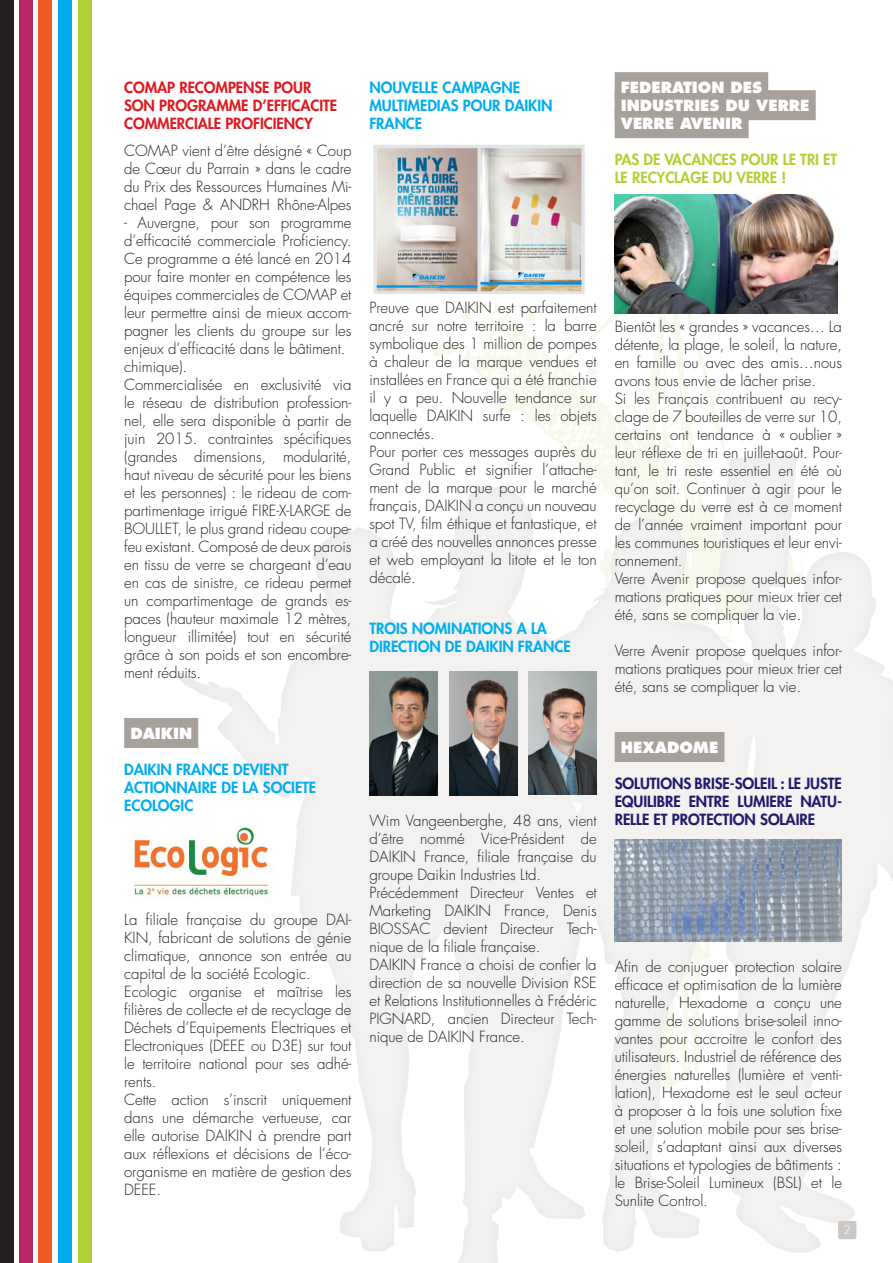
<style>
.page{position:relative;width:893px;height:1263px;background:#fff}
.page>*{position:absolute;margin:0;border:0;box-sizing:border-box;transform-origin:0 0}
.t1{font:300 15px/18px "Futura Std";letter-spacing:-.005em;color:#231f20;text-align:justify}
.titre_news{font:800 15px/18px "Futura Std";letter-spacing:-.005em;color:#00aeef}
.t2{font:800 15px/18px "Futura Std";letter-spacing:-.005em;color:#1f1a6d;text-align:justify}
.titre_news-2{font:800 15px/18px "Futura Std";letter-spacing:-.005em;color:#e01921}
.titre_news-3{font:800 15px "Futura Std";letter-spacing:-.005em;color:#fff}
.titre_news-4{font:800 15px/18px "Futura Std";letter-spacing:-.005em;color:#b0d136}
.t3{font:300 12px "Futura Std";color:#fff}
</style>
<div class="page">
<svg style="left:433px;top:251px;width:294px;height:204px"></svg>
<div style="left:175px;top:455px;width:718px;height:808px;background:#231f20;opacity:.3"></div>
<div style="left:0;top:0;width:14px;height:1263px;background:#231f20"></div>
<div style="left:19px;top:0;width:14px;height:1263px;background:#ba2767"></div>
<div style="left:39px;top:0;width:13px;height:1263px;background:#f25924"></div>
<div style="left:58px;top:0;width:14px;height:1263px;background:#00aeef"></div>
<div style="left:78px;top:0;width:13px;height:1263px;background:#b0d136"></div>
<div style="left:838px;top:1221px;width:18px;height:18px;background:#cec8c5;border-radius:2px"></div>
<div style="left:124px;top:718px;width:74px;height:30px;background:#a7a19b"></div>
<img style="left:133px;top:825px;width:214px;height:75px">
<img style="left:373px;top:145px;width:223px;height:156px">
<img style="left:369px;top:672px;width:68px;height:124px">
<img style="left:449px;top:672px;width:68px;height:124px">
<img style="left:529px;top:672px;width:68px;height:123px">
<div style="left:615px;top:72px;width:153px;height:30px;background:#a7a19b"></div>
<div style="left:615px;top:90px;width:201px;height:30px;background:#a7a19b"></div>
<div style="left:615px;top:108px;width:134px;height:30px;background:#a7a19b"></div>
<div style="left:615px;top:732px;width:109px;height:30px;background:#a7a19b"></div>
<img style="left:615px;top:195px;width:222px;height:119px">
<img style="left:615px;top:839px;width:227px;height:103px">
<p class="titre_news-2" style="left:124px;top:79px;width:215px">COMAP RECOMPENSE POUR<br>SON PROGRAMME D’EFFICACITE<br>COMMERCIALE PROFICIENCY</p>
<p class="t1" style="left:124px;top:142px;width:229px">COMAP vient d’être désigné « Coup de Cœur du Parrain » dans le cadre du Prix des Ressources Humaines Mi&shy;chael Page &amp; ANDRH Rhône-Alpes</p>
<p class="t1" style="left:124px;top:214px;width:229px">- Auvergne, pour son programme d’efficacité commerciale Proficiency.<br>Ce programme a été lancé en 2014 pour faire monter en compétence les équipes commerciales de COMAP et leur permettre ainsi de mieux accom&shy;pagner les clients du groupe sur les enjeux d’efficacité dans le bâtiment.</p>
<p class="t1" style="left:124px;top:358px;width:65px">chimique).</p>
<p class="t1" style="left:124px;top:376px;width:229px">Commercialisée en exclusivité via le réseau de distribution profession&shy;nel, elle sera disponible à partir de juin 2015. contraintes spécifiques (grandes dimensions, modularité, haut niveau de sécurité pour les biens et les personnes) : le rideau de com&shy;partimentage irrigué FIRE-X-LARGE de BOULLET, le plus grand rideau coupe&shy;feu existant. Composé de deux parois en tissu de verre se chargeant d’eau en cas de sinistre, ce rideau permet un compartimentage de grands es&shy;paces (hauteur maximale 12 mètres, longueur illimitée) tout en sécurité grâce à son poids et son encombre&shy;ment réduits.</p>
<p class="titre_news" style="left:369px;top:79px;width:185px">NOUVELLE CAMPAGNE<br>MULTIMEDIAS POUR DAIKIN<br>FRANCE</p>
<p class="t1" style="left:369px;top:299px;width:229px">Preuve que DAIKIN est parfaitement ancré sur notre territoire : la barre symbolique des 1 million de pompes à chaleur de la marque vendues et installées en France qui a été franchie il y a peu. Nouvelle tendance sur laquelle DAIKIN surfe : les objets connectés.</p>
<p class="t1" style="left:369px;top:443px;width:229px">Pour porter ces messages auprès du Grand Public et signifier l’attache&shy;ment de la marque pour le marché français, DAIKIN a conçu un nouveau spot TV, film éthique et fantastique, et a créé des nouvelles annonces presse et web employant la litote et le ton décalé.</p>
<p class="titre_news" style="left:369px;top:619px;width:203px">TROIS NOMINATIONS A LA<br>DIRECTION DE DAIKIN FRANCE</p>
<p class="titre_news-3" style="left:130px;top:724px;width:63px">DAIKIN</p>
<p class="titre_news" style="left:124px;top:760px;width:194px">DAIKIN FRANCE DEVIENT<br>ACTIONNAIRE DE LA SOCIETE<br>ECOLOGIC</p>
<p class="t1" style="left:124px;top:911px;width:229px">La filiale française du groupe DAI-KIN, fabricant de solutions de génie climatique, annonce son entrée au capital de la société Ecologic.</p>
<p class="t1" style="left:124px;top:983px;width:229px">Ecologic organise et maîtrise les filières de collecte et de recyclage de Déchets d’Equipements Electriques et Electroniques (DEEE ou D3E) sur tout le territoire national pour ses adhé&shy;rents.</p>
<p class="t1" style="left:124px;top:1091px;width:229px">Cette action s’inscrit uniquement dans une démarche vertueuse, car elle autorise DAIKIN à prendre part aux réflexions et décisions de l’éco&shy;organisme en matière de gestion des DEEE.</p>
<p class="t1" style="left:369px;top:812px;width:229px">Wim Vangeenberghe, 48 ans, vient d’être nommé Vice-Président de DAIKIN France, filiale française du groupe Daikin Industries Ltd.</p>
<p class="t1" style="left:369px;top:884px;width:229px">Précédemment Directeur Ventes et Marketing DAIKIN France, Denis BIOSSAC devient Directeur Tech&shy;nique de la filiale française.</p>
<p class="t1" style="left:369px;top:956px;width:229px">DAIKIN France a choisi de confier la direction de sa nouvelle Division RSE et Relations Institutionnelles à Frédéric PIGNARD, ancien Directeur Tech&shy;nique de DAIKIN France.</p>
<p class="titre_news-3" style="left:621px;top:78px;width:143px">FEDERATION DES</p>
<p class="titre_news-3" style="left:621px;top:96px;width:190px">INDUSTRIES DU VERRE</p>
<p class="titre_news-3" style="left:621px;top:114px;width:123px">VERRE AVENIR</p>
<p class="titre_news-4" style="left:615px;top:151px;width:224px">PAS DE VACANCES POUR LE TRI ET<br>LE RECYCLAGE DU VERRE !</p>
<p class="t1" style="left:615px;top:318px;width:229px">Bientôt les « grandes » vacances… La détente, la plage, le soleil, la nature, en famille ou avec des amis…nous avons tous envie de lâcher prise.</p>
<p class="t1" style="left:615px;top:390px;width:229px">Si les Français contribuent au recy&shy;clage de 7 bouteilles de verre sur 10, certains ont tendance à « oublier » leur réflexe de tri en juillet-août. Pour&shy;tant, le tri reste essentiel en été où qu’on soit. Continuer à agir pour le recyclage du verre est à ce moment de l’année vraiment important pour les communes touristiques et leur envi&shy;ronnement.</p>
<p class="t1" style="left:615px;top:570px;width:229px">Verre Avenir propose quelques infor&shy;mations pratiques pour mieux trier cet été, sans se compliquer la vie.</p>
<p class="t1" style="left:615px;top:642px;width:229px">Verre Avenir propose quelques infor&shy;mations pratiques pour mieux trier cet été, sans se compliquer la vie.</p>
<p class="titre_news-3" style="left:621px;top:738px;width:99px">HEXADOME</p>
<p class="t2" style="left:615px;top:774px;width:229px">SOLUTIONS BRISE-SOLEIL : LE JUSTE EQUILIBRE ENTRE LUMIERE NATU-RELLE ET PROTECTION SOLAIRE</p>
<p class="t1" style="left:615px;top:958px;width:229px">Afin de conjuguer protection solaire efficace et optimisation de la lumière naturelle, Hexadome a conçu une gamme de solutions brise-soleil inno&shy;vantes pour accroitre le confort des utilisateurs. Industriel de référence des énergies naturelles (lumière et venti&shy;lation), Hexadome est le seul acteur à proposer à la fois une solution fixe et une solution mobile pour ses brise&shy;soleil, s’adaptant ainsi aux diverses situations et typologies de bâtiments : le Brise-Soleil Lumineux (BSL) et le Sunlite Control.</p>
<p class="t3" style="left:843px;top:1222px;width:9px">2</p>
</div>
